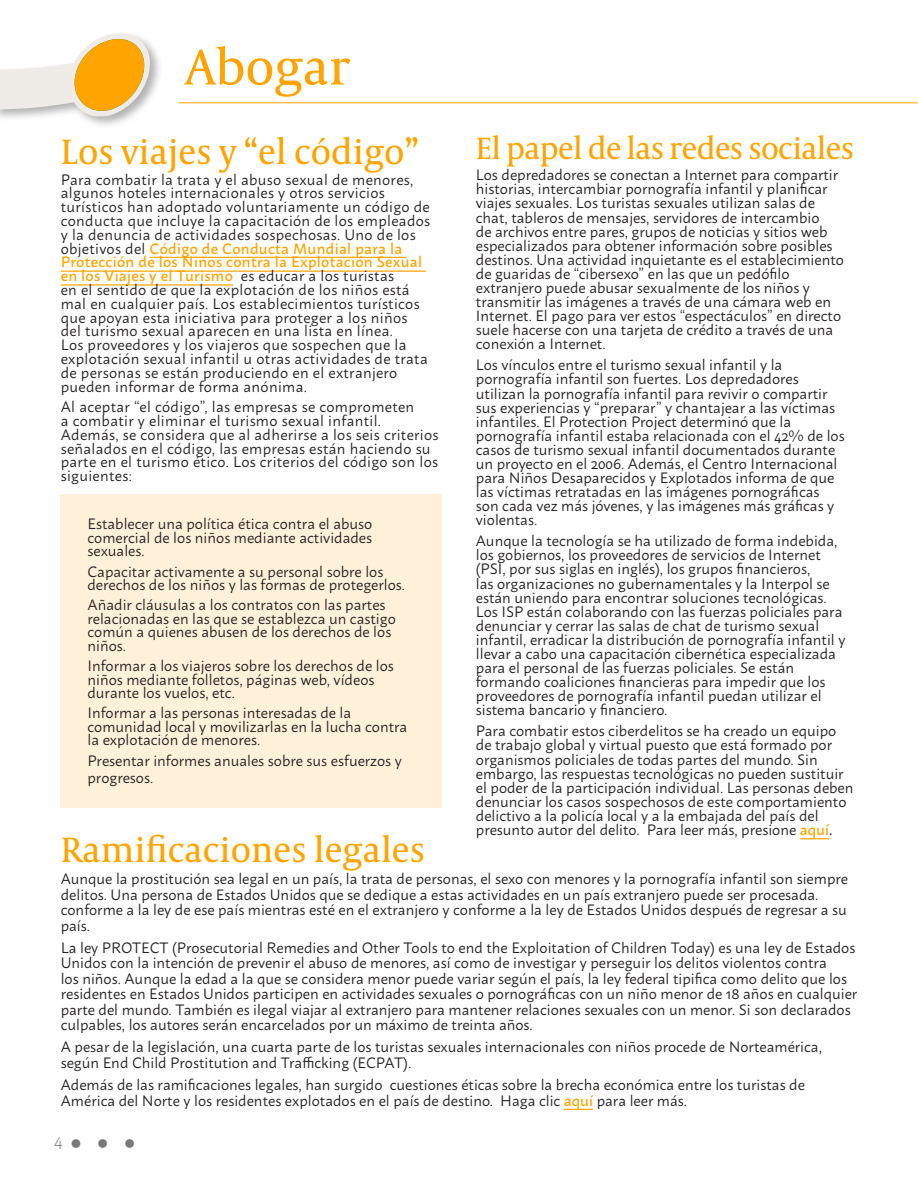
<style>
.page{position:relative;width:918px;height:1188px;background:#fff}
.page>*{position:absolute;margin:0;border:0;box-sizing:border-box;transform-origin:0 0}
.t1{font:51px "Capitolium News 2";color:#ffa400}
.t2{font:36px "Capitolium News 2";color:#ffa400}
.t3{font:31.5px "Capitolium News 2";letter-spacing:-.02em;color:#ffa400}
.t4{font:300 16.5px "Macho";color:#77797b}
.t5{font:15px/14.1px "Macho";color:#231f20}
.t6{font:15px/13.8px "Macho";letter-spacing:.02em;color:#231f20}
.s1{font-weight:500;color:#ffa400}
.s2{font-weight:500}
</style>
<div class="page">
<div style="left:60px;top:494px;width:382px;height:314px;background:#fff1d9"></div>
<hr style="left:150px;top:257px;width:257px;height:1px;background:#ffa400">
<hr style="left:61px;top:271px;width:365px;height:1px;background:#ffa400">
<hr style="left:61px;top:284px;width:172px;height:2px;background:#ffa400">
<svg style="left:800px;top:838px;width:29px;height:1px"></svg>
<svg style="left:564px;top:1109px;width:29px;height:1px"></svg>
<hr style="left:179px;top:102px;width:739px;height:1px;background:#ffa400">
<div style="left:0;top:30px;width:163px;height:99px;background:#231f20;opacity:.35"></div>
<svg style="left:0;top:34px;width:150px;height:82px"></svg>
<p class="t1" style="left:185px;top:32px;width:167px">Abogar</p>
<p class="t3" style="left:476px;top:127px;width:380px">El papel de las redes sociales</p>
<p class="t5" style="left:476px;top:166px;width:370px">Los depredadores se conectan a Internet para compartir historias, intercambiar pornografía infantil y planificar viajes sexuales. Los turistas sexuales utilizan salas de chat, tableros de mensajes, servidores de intercambio<br>de archivos entre pares, grupos de noticias y sitios web especializados para obtener información sobre posibles destinos. Una actividad inquietante es el establecimiento de guaridas de “cibersexo” en las que un pedófilo extranjero puede abusar sexualmente de los niños y transmitir las imágenes a través de una cámara web en Internet. El pago para ver estos “espectáculos” en directo suele hacerse con una tarjeta de crédito a través de una conexión a Internet.</p>
<p class="t5" style="left:476px;top:356px;width:370px">Los vínculos entre el turismo sexual infantil y la pornografía infantil son fuertes. Los depredadores utilizan la pornografía infantil para revivir o compartir sus experiencias y “preparar” y chantajear a las víctimas infantiles. El Protection Project determinó que la pornografía infantil estaba relacionada con el 42% de los casos de turismo sexual infantil documentados durante un proyecto en el 2006. Además, el Centro Internacional para Niños Desaparecidos y Explotados informa de que las víctimas retratadas en las imágenes pornográficas son cada vez más jóvenes, y las imágenes más gráficas y violentas.</p>
<p class="t5" style="left:476px;top:532px;width:371px">Aunque la tecnología se ha utilizado de forma indebida, los gobiernos, los proveedores de servicios de Internet (PSI, por sus siglas en inglés), los grupos financieros,<br>las organizaciones no gubernamentales y la Interpol se están uniendo para encontrar soluciones tecnológicas.<br>Los ISP están colaborando con las fuerzas policiales para denunciar y cerrar las salas de chat de turismo sexual infantil, erradicar la distribución de pornografía infantil y llevar a cabo una capacitación cibernética especializada para el personal de las fuerzas policiales. Se están formando coaliciones financieras para impedir que los proveedores de pornografía infantil puedan utilizar el sistema bancario y financiero.</p>
<p class="t5" style="left:476px;top:722px;width:379px">Para combatir estos ciberdelitos se ha creado un equipo de trabajo global y virtual puesto que está formado por organismos policiales de todas partes del mundo. Sin embargo, las respuestas tecnológicas no pueden sustituir el poder de la participación individual. Las personas deben denunciar los casos sospechosos de este comportamiento delictivo a la policía local y a la embajada del país del presunto autor del delito. Para leer más, presione <span class="s1">aquí</span><span class="s2">.</span></p>
<p class="t2" style="left:61px;top:127px;width:360px">Los viajes y “el código”</p>
<p class="t6" style="left:61px;top:171px;width:371px">Para combatir la trata y el abuso sexual de menores, algunos hoteles internacionales y otros servicios turísticos han adoptado voluntariamente un código de conducta que incluye la capacitación de los empleados y la denuncia de actividades sospechosas. Uno de los objetivos del <span class="s1">Código de Conducta Mundial para la Protección de los Niños contra la Explotación Sexual en los Viajes y el Turismo</span> es educar a los turistas<br>en el sentido de que la explotación de los niños está mal en cualquier país. Los establecimientos turísticos que apoyan esta iniciativa para proteger a los niños del turismo sexual aparecen en una lista en línea.<br>Los proveedores y los viajeros que sospechen que la explotación sexual infantil u otras actividades de trata de personas se están produciendo en el extranjero pueden informar de forma anónima.</p>
<p class="t6" style="left:61px;top:398px;width:379px">Al aceptar “el código”, las empresas se comprometen<br>a combatir y eliminar el turismo sexual infantil.<br>Además, se considera que al adherirse a los seis criterios señalados en el código, las empresas están haciendo su parte en el turismo ético. Los criterios del código son los siguientes:</p>
<p class="t5" style="left:87px;top:516px;width:286px;line-height:13.5px;text-align:justify">Establecer una política ética contra el abuso comercial de los niños mediante actividades sexuales.</p>
<p class="t5" style="left:87px;top:563px;width:319px;line-height:13.5px">Capacitar activamente a su personal sobre los derechos de los niños y las formas de protegerlos.</p>
<p class="t5" style="left:87px;top:597px;width:310px;line-height:13.5px">Añadir cláusulas a los contratos con las partes relacionadas en las que se establezca un castigo común a quienes abusen de los derechos de los niños.</p>
<p class="t5" style="left:87px;top:657px;width:308px;line-height:13.5px">Informar a los viajeros sobre los derechos de los niños mediante folletos, páginas web, vídeos durante los vuelos, etc.</p>
<p class="t5" style="left:87px;top:705px;width:321px;line-height:13.5px">Informar a las personas interesadas de la comunidad local y movilizarlas en la lucha contra la explotación de menores.</p>
<p class="t5" style="left:87px;top:750px;width:316px;line-height:17.2px">Presentar informes anuales sobre sus esfuerzos y progresos.</p>
<p class="t2" style="left:61px;top:825px;width:366px">Ramificaciones legales</p>
<p class="t5" style="left:61px;top:870px;width:789px;line-height:15.5px">Aunque la prostitución sea legal en un país, la trata de personas, el sexo con menores y la pornografía infantil son siempre delitos. Una persona de Estados Unidos que se dedique a estas actividades en un país extranjero puede ser procesada. conforme a la ley de ese país mientras esté en el extranjero y conforme a la ley de Estados Unidos después de regresar a su país.</p>
<p class="t5" style="left:61px;top:938px;width:798px;line-height:15.5px">La ley PROTECT (Prosecutorial Remedies and Other Tools to end the Exploitation of Children Today) es una ley de Estados Unidos con la intención de prevenir el abuso de menores, así como de investigar y perseguir los delitos violentos contra<br>los niños. Aunque la edad a la que se considera menor puede variar según el país, la ley federal tipifica como delito que los residentes en Estados Unidos participen en actividades sexuales o pornográficas con un niño menor de 18 años en cualquier parte del mundo. También es ilegal viajar al extranjero para mantener relaciones sexuales con un menor. Si son declarados culpables, los autores serán encarcelados por un máximo de treinta años.</p>
<p class="t5" style="left:61px;top:1038px;width:763px;line-height:15.5px">A pesar de la legislación, una cuarta parte de los turistas sexuales internacionales con niños procede de Norteamérica, según End Child Prostitution and Trafficking (ECPAT).</p>
<p class="t5" style="left:61px;top:1076px;width:746px;line-height:15.5px">Además de las ramificaciones legales, han surgido cuestiones éticas sobre la brecha económica entre los turistas de<br>América del Norte y los residentes explotados en el país de destino. Haga clic <span class="s1">aquí</span> para leer más.</p>
<p class="t4" style="left:54px;top:1129px;width:83px">4 ●●●</p>
</div>
